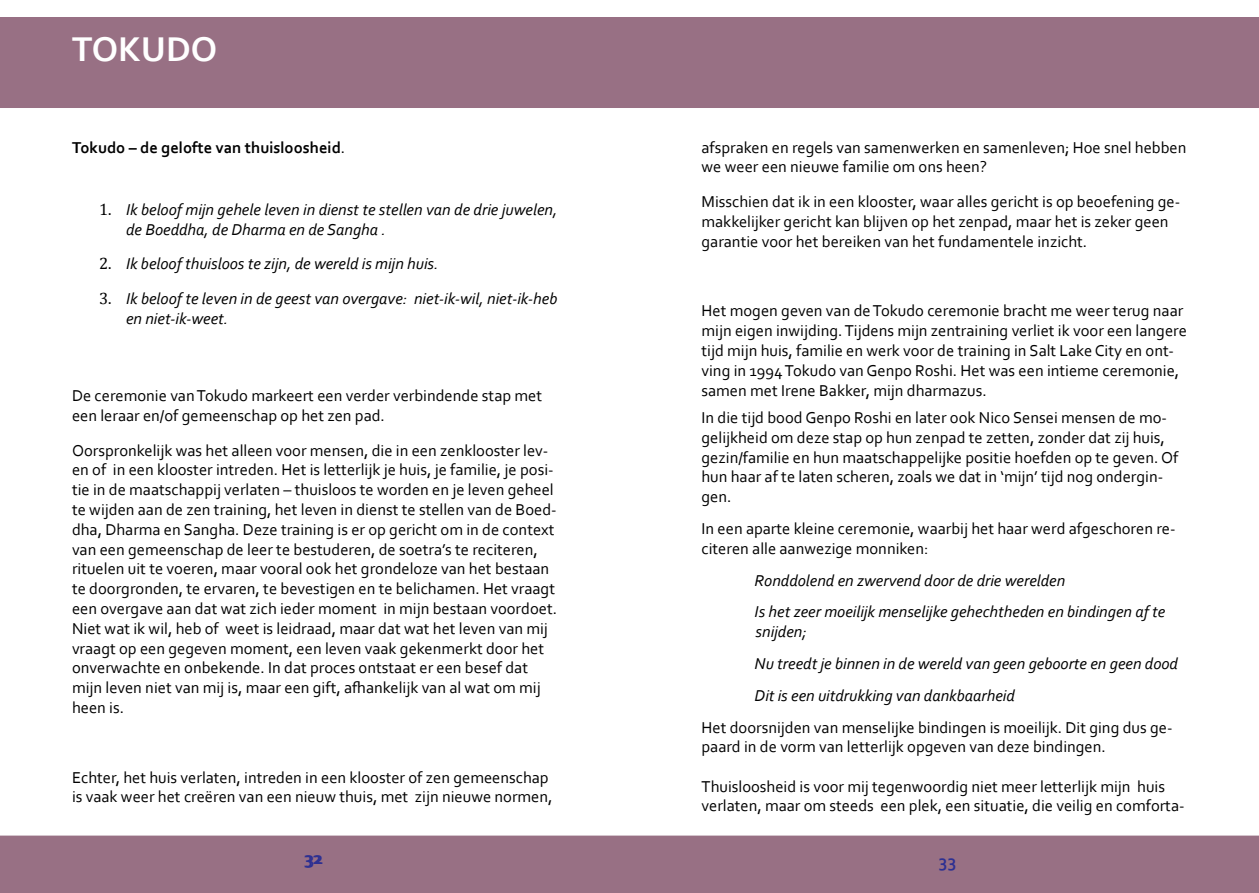
<style>
.page{position:relative;width:1259px;height:893px;background:#fff}
.page>*{position:absolute;margin:0;border:0;box-sizing:border-box;transform-origin:0 0}
.t1{font:700 36px "Corbel";color:#fff}
.t2{font:700 18px "Corbel";color:#2e3092}
.t3{font:16.5px/19.8px "Corbel";color:#000}
.t4{font:italic 16.5px/31.8px "Corbel";color:#000}
.t5{font:700 16.5px "Corbel";color:#000}
.s1{font-weight:400}
.s2{font-family:"Cambria";font-style:normal}
</style>
<div class="page">
<div style="left:0;top:17px;width:1259px;height:91px;background:#987084"></div>
<div style="left:0;top:836px;width:1259px;height:57px;background:#987084"></div>
<h1 class="t1" style="left:72px;top:27px;width:147px">TOKUDO</h1>
<p class="t5" style="left:72px;top:137px;width:275px">Tokudo – de gelofte van thuisloosheid<span class="s1">.</span></p>
<p class="t4" style="left:126px;top:199px;width:433px;line-height:19.8px;text-indent:-27px"><span class="s2">1.</span> Ik beloof mijn gehele leven in dienst te stellen van de drie juwelen, de Boeddha, de Dharma en de Sangha .</p>
<p class="t4" style="left:99px;top:248px;width:341px"><span class="s2">2.</span> Ik beloof thuisloos te zijn, de wereld is mijn huis.</p>
<p class="t4" style="left:126px;top:288px;width:433px;line-height:19.8px;text-indent:-27px"><span class="s2">3.</span> Ik beloof te leven in de geest van overgave: niet-ik-wil, niet-ik-heb en niet-ik-weet.</p>
<p class="t3" style="left:72px;top:385px;width:471px">De ceremonie van Tokudo markeert een verder verbindende stap met een leraar en/of gemeenschap op het zen pad.</p>
<p class="t3" style="left:72px;top:440px;width:486px">Oorspronkelijk was het alleen voor mensen, die in een zenklooster lev&shy;en of in een klooster intreden. Het is letterlijk je huis, je familie, je posi&shy;tie in de maatschappij verlaten – thuisloos te worden en je leven geheel te wijden aan de zen training, het leven in dienst te stellen van de Boed&shy;dha, Dharma en Sangha. Deze training is er op gericht om in de context van een gemeenschap de leer te bestuderen, de soetra’s te reciteren, rituelen uit te voeren, maar vooral ook het grondeloze van het bestaan te doorgronden, te ervaren, te bevestigen en te belichamen. Het vraagt een overgave aan dat wat zich ieder moment in mijn bestaan voordoet.<br>Niet wat ik wil, heb of weet is leidraad, maar dat wat het leven van mij vraagt op een gegeven moment, een leven vaak gekenmerkt door het onverwachte en onbekende. In dat proces ontstaat er een besef dat mijn leven niet van mij is, maar een gift, afhankelijk van al wat om mij heen is.</p>
<p class="t3" style="left:72px;top:767px;width:482px">Echter, het huis verlaten, intreden in een klooster of zen gemeenschap is vaak weer het creëren van een nieuw thuis, met zijn nieuwe normen,</p>
<p class="t3" style="left:701px;top:137px;width:486px">afspraken en regels van samenwerken en samenleven; Hoe snel hebben we weer een nieuwe familie om ons heen?</p>
<p class="t3" style="left:701px;top:191px;width:480px">Misschien dat ik in een klooster, waar alles gericht is op beoefening ge&shy;makkelijker gericht kan blijven op het zenpad, maar het is zeker geen garantie voor het bereiken van het fundamentele inzicht.</p>
<p class="t3" style="left:701px;top:301px;width:487px">Het mogen geven van de Tokudo ceremonie bracht me weer terug naar mijn eigen inwijding. Tijdens mijn zentraining verliet ik voor een langere tijd mijn huis, familie en werk voor de training in Salt Lake City en ont&shy;ving in 1994 Tokudo van Genpo Roshi. Het was een intieme ceremonie, samen met Irene Bakker, mijn dharmazus.</p>
<p class="t3" style="left:701px;top:407px;width:478px">In die tijd bood Genpo Roshi en later ook Nico Sensei mensen de mo&shy;gelijkheid om deze stap op hun zenpad te zetten, zonder dat zij huis, gezin/familie en hun maatschappelijke positie hoefden op te geven. Of hun haar af te laten scheren, zoals we dat in ‘mijn’ tijd nog ondergin&shy;gen.</p>
<p class="t3" style="left:701px;top:518px;width:475px">In een aparte kleine ceremonie, waarbij het haar werd afgeschoren re&shy;citeren alle aanwezige monniken:</p>
<p class="t4" style="left:754px;top:564px;width:412px">Ronddolend en zwervend door de drie werelden<br>Is het zeer moeilijk menselijke gehechtheden en bindingen af te</p>
<p class="t4" style="left:754px;top:615px;width:425px">snijden;<br>Nu treedt je binnen in de wereld van geen geboorte en geen dood<br>Dit is een uitdrukking van dankbaarheid</p>
<p class="t3" style="left:701px;top:717px;width:472px">Het doorsnijden van menselijke bindingen is moeilijk. Dit ging dus ge&shy;paard in de vorm van letterlijk opgeven van deze bindingen.</p>
<p class="t3" style="left:701px;top:776px;width:484px">Thuisloosheid is voor mij tegenwoordig niet meer letterlijk mijn huis verlaten, maar om steeds een plek, een situatie, die veilig en comforta-</p>
<p class="t2" style="left:306px;top:847px;width:19px">32</p>
<p class="t2" style="left:939px;top:850px;width:19px">33</p>
</div>
